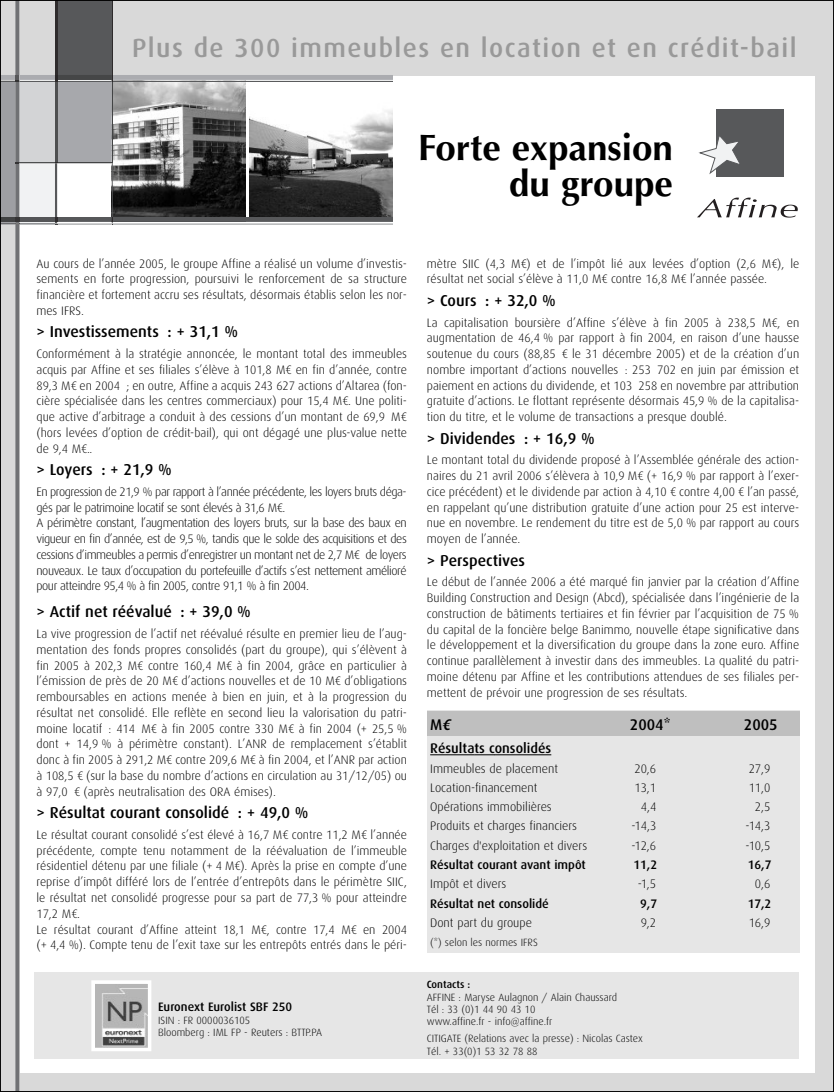
<style>
.page{position:relative;width:834px;height:1092px;background:#fff}
.page>*{position:absolute;margin:0;border:0;box-sizing:border-box;transform-origin:0 0}
.t1{font:700 36.75px/35.2px "Optima";color:#000;text-align:right}
.t2{font:500 26.25px "Dax";letter-spacing:.055em;color:#999}
.t3{font:500 15.75px "Dax";color:#000}
.t4{font:500 15.4px "Dax";color:#000}
.t5{font:500 13.83px "Dax";color:#000}
.t6{font:300 12.42px "Dax";color:#000}
.t7{font:500 12.42px "Dax";color:#000}
.t8{font:300 12.25px/15.8px "Dax";color:#000;text-align:justify}
.t9{font:300 12.25px/15.8px "Dax";letter-spacing:-.035em;color:#000}
.t10{font:500 12.25px "Dax";color:#000}
.t11{font:300 10.5px/12.2px "Dax";color:#000}
.t12{font:500 10.5px "Dax";color:#000}
</style>
<div class="page">
<div style="left:0;top:0;width:833px;height:1091px;background:#d9d9d9"></div>
<div style="left:20px;top:76px;width:794px;height:995px;background:#fff"></div>
<div style="left:427px;top:710px;width:372px;height:242px;background:#e6e6e6"></div>
<hr style="left:430px;top:754px;width:44px;height:1px;background:#000">
<svg style="left:474px;top:754px;width:20px;height:1px"></svg>
<hr style="left:494px;top:754px;width:57px;height:1px;background:#000">
<div style="left:427px;top:711px;width:372px;height:24px;background:#bfbfbf"></div>
<div style="left:35px;top:972px;width:764px;height:86px;background:#e6e6e6"></div>
<svg style="left:697px;top:197px;width:100px;height:20px"></svg>
<div style="left:716px;top:109px;width:67px;height:67px;background:#57585a"></div>
<svg style="left:698px;top:136px;width:42px;height:37px"></svg>
<svg style="left:2px;top:2px;width:391px;height:1087px"></svg>
<div style="left:35px;top:256px;width:372px;height:706px;background:#fff"></div>
<h2 class="t2" style="left:132px;top:39px;width:666px">Plus de 300 immeubles en location et en crédit-bail</h2>
<h1 class="t1" style="left:418px;top:134px;width:256px">Forte expansion du groupe</h1>
<p class="t8" style="left:36px;top:257px;width:372px">Au cours de l’année 2005, le groupe Affine a réalisé un volume d’investis&shy;sements en forte progression, poursuivi le renforcement de sa structure financière et fortement accru ses résultats, désormais établis selon les nor&shy;mes IFRS.</p>
<p class="t3" style="left:36px;top:326px;width:203px">&gt; Investissements : + 31,1 %</p>
<p class="t8" style="left:36px;top:347px;width:372px">Conformément à la stratégie annoncée, le montant total des immeubles acquis par Affine et ses filiales s’élève à 101,8 M€ en fin d’année, contre 89,3 M€ en 2004 ; en outre, Affine a acquis 243 627 actions d’Altarea (fon&shy;cière spécialisée dans les centres commerciaux) pour 15,4 M€. Une politi&shy;que active d’arbitrage a conduit à des cessions d’un montant de 69,9 M€ (hors levées d’option de crédit-bail), qui ont dégagé une plus-value nette de 9,4 M€..</p>
<p class="t3" style="left:36px;top:464px;width:137px">&gt; Loyers : + 21,9 %</p>
<p class="t9" style="left:36px;top:485px;width:372px">En progression de 21,9 % par rapport à l’année précédente, les loyers bruts déga&shy;gés par le patrimoine locatif se sont élevés à 31,6 M€.<br>A périmètre constant, l’augmentation des loyers bruts, sur la base des baux en vigueur en fin d’année, est de 9,5 %, tandis que le solde des acquisitions et des cessions d’immeubles a permis d’enregistrer un montant net de 2,7 M€ de loyers nouveaux. Le taux d’occupation du portefeuille d’actifs s’est nettement amélioré pour atteindre 95,4 % à fin 2005, contre 91,1 % à fin 2004.</p>
<p class="t3" style="left:36px;top:606px;width:216px">&gt; Actif net réévalué : + 39,0 %</p>
<p class="t8" style="left:36px;top:627px;width:372px">La vive progression de l’actif net réévalué résulte en premier lieu de l’aug&shy;mentation des fonds propres consolidés (part du groupe), qui s’élèvent à fin 2005 à 202,3 M€ contre 160,4 M€ à fin 2004, grâce en particulier à l’émission de près de 20 M€ d’actions nouvelles et de 10 M€ d’obligations remboursables en actions menée à bien en juin, et à la progression du résultat net consolidé. Elle reflète en second lieu la valorisation du patri&shy;moine locatif : 414 M€ à fin 2005 contre 330 M€ à fin 2004 (+ 25,5 % dont + 14,9 % à périmètre constant). L’ANR de remplacement s’établit donc à fin 2005 à 291,2 M€ contre 209,6 M€ à fin 2004, et l’ANR par action à 108,5 € (sur la base du nombre d’actions en circulation au 31/12/05) ou à 97,0 € (après neutralisation des ORA émises).</p>
<p class="t3" style="left:36px;top:807px;width:273px">&gt; Résultat courant consolidé : + 49,0 %</p>
<p class="t8" style="left:36px;top:828px;width:372px;text-align:left">Le résultat courant consolidé s’est élevé à 16,7 M€ contre 11,2 M€ l’année précédente, compte tenu notamment de la réévaluation de l’immeuble résidentiel détenu par une filiale (+ 4 M€). Après la prise en compte d’une reprise d’impôt différé lors de l’entrée d’entrepôts dans le périmètre SIIC, le résultat net consolidé progresse pour sa part de 77,3 % pour atteindre 17,2 M€.<br>Le résultat courant d’Affine atteint 18,1 M€, contre 17,4 M€ en 2004 (+ 4,4 %). Compte tenu de l’exit taxe sur les entrepôts entrés dans le péri-</p>
<p class="t10" style="left:158px;top:1002px;width:136px">Euronext Eurolist SBF 250</p>
<p class="t11" style="left:158px;top:1014px;width:165px">ISIN : FR 0000036105<br>Bloomberg : IML FP - Reuters : BTTP.PA</p>
<p class="t8" style="left:427px;top:257px;width:374px">mètre SIIC (4,3 M€) et de l’impôt lié aux levées d’option (2,6 M€), le résultat net social s’élève à 11,0 M€ contre 16,8 M€ l’année passée.</p>
<p class="t3" style="left:427px;top:295px;width:130px">&gt; Cours : + 32,0 %</p>
<p class="t8" style="left:427px;top:316px;width:374px">La capitalisation boursière d’Affine s’élève à fin 2005 à 238,5 M€, en augmentation de 46,4 % par rapport à fin 2004, en raison d’une hausse soutenue du cours (88,85 € le 31 décembre 2005) et de la création d’un nombre important d’actions nouvelles : 253 702 en juin par émission et paiement en actions du dividende, et 103 258 en novembre par attribution gratuite d’actions. Le flottant représente désormais 45,9 % de la capitalisa&shy;tion du titre, et le volume de transactions a presque doublé.</p>
<p class="t3" style="left:427px;top:433px;width:169px">&gt; Dividendes : + 16,9 %</p>
<p class="t8" style="left:427px;top:453px;width:374px">Le montant total du dividende proposé à l’Assemblée générale des action&shy;naires du 21 avril 2006 s’élèvera à 10,9 M€ (+ 16,9 % par rapport à l’exer&shy;cice précédent) et le dividende par action à 4,10 € contre 4,00 € l’an passé, en rappelant qu’une distribution gratuite d’une action pour 25 est interve&shy;nue en novembre. Le rendement du titre est de 5,0 % par rapport au cours moyen de l’année.</p>
<p class="t3" style="left:427px;top:554px;width:99px">&gt; Perspectives</p>
<p class="t8" style="left:427px;top:575px;width:374px">Le début de l’année 2006 a été marqué fin janvier par la création d’Affine Building Construction and Design (Abcd), spécialisée dans l’ingénierie de la construction de bâtiments tertiaires et fin février par l’acquisition de 75 % du capital de la foncière belge Banimmo, nouvelle étape significative dans le développement et la diversification du groupe dans la zone euro. Affine continue parallèlement à investir dans des immeubles. La qualité du patri&shy;moine détenu par Affine et les contributions attendues de ses filiales per&shy;mettent de prévoir une progression de ses résultats.</p>
<p class="t4" style="left:430px;top:719px;width:22px">M€</p>
<p class="t4" style="left:630px;top:719px;width:42px">2004*</p>
<p class="t4" style="left:743px;top:719px;width:35px">2005</p>
<p class="t5" style="left:430px;top:743px;width:123px">Résultats consolidés</p>
<p class="t6" style="left:430px;top:764px;width:129px">Immeubles de placement</p>
<p class="t6" style="left:634px;top:764px;width:23px">20,6</p>
<p class="t6" style="left:748px;top:764px;width:23px">27,9</p>
<p class="t6" style="left:430px;top:783px;width:109px">Location-financement</p>
<p class="t6" style="left:634px;top:783px;width:23px">13,1</p>
<p class="t6" style="left:748px;top:783px;width:23px">11,0</p>
<p class="t6" style="left:430px;top:802px;width:123px">Opérations immobilières</p>
<p class="t6" style="left:640px;top:802px;width:17px">4,4</p>
<p class="t6" style="left:754px;top:802px;width:17px">2,5</p>
<p class="t6" style="left:430px;top:821px;width:148px">Produits et charges financiers</p>
<p class="t6" style="left:631px;top:821px;width:26px">-14,3</p>
<p class="t6" style="left:745px;top:821px;width:26px">-14,3</p>
<p class="t6" style="left:430px;top:841px;width:158px">Charges d'exploitation et divers</p>
<p class="t6" style="left:631px;top:841px;width:26px">-12,6</p>
<p class="t6" style="left:745px;top:841px;width:26px">-10,5</p>
<p class="t7" style="left:430px;top:860px;width:157px">Résultat courant avant impôt</p>
<p class="t7" style="left:633px;top:860px;width:25px">11,2</p>
<p class="t7" style="left:747px;top:860px;width:25px">16,7</p>
<p class="t6" style="left:430px;top:879px;width:78px">Impôt et divers</p>
<p class="t6" style="left:637px;top:879px;width:20px">-1,5</p>
<p class="t6" style="left:754px;top:879px;width:17px">0,6</p>
<p class="t7" style="left:430px;top:898px;width:120px">Résultat net consolidé</p>
<p class="t7" style="left:640px;top:898px;width:18px">9,7</p>
<p class="t7" style="left:747px;top:898px;width:25px">17,2</p>
<p class="t6" style="left:430px;top:918px;width:103px">Dont part du groupe</p>
<p class="t6" style="left:640px;top:918px;width:17px">9,2</p>
<p class="t6" style="left:748px;top:918px;width:23px">16,9</p>
<p class="t11" style="left:430px;top:937px;width:109px">(*) selon les normes IFRS</p>
<p class="t12" style="left:426px;top:981px;width:45px">Contacts :</p>
<p class="t11" style="left:426px;top:992px;width:192px">AFFINE : Maryse Aulagnon / Alain Chaussard<br>Tél : 33 (0)1 44 90 43 10<br>www.affine.fr - info@affine.fr</p>
<p class="t11" style="left:426px;top:1033px;width:217px">CITIGATE (Relations avec la presse) : Nicolas Castex<br>Tél. + 33(0)1 53 32 78 88</p>
</div>
